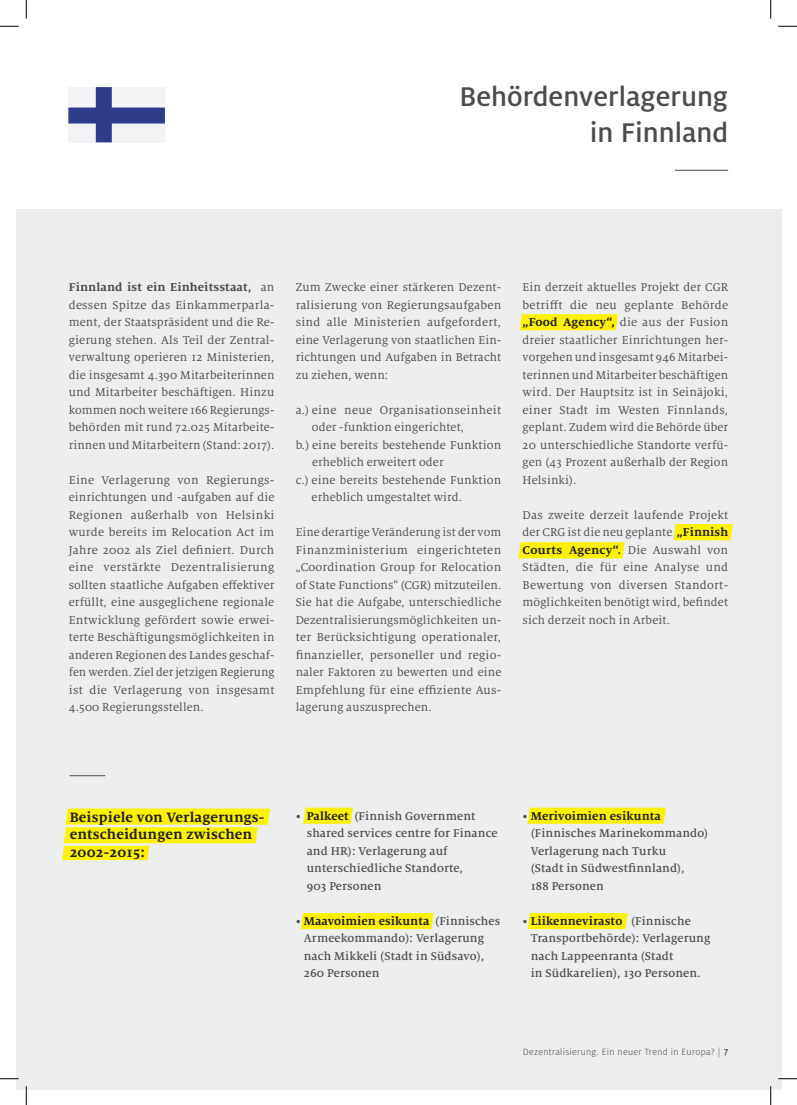
<style>
.page{position:relative;width:797px;height:1105px;background:#fff}
.page>*{position:absolute;margin:0;border:0;box-sizing:border-box;transform-origin:0 0}
.t1{font:500 30px/36px "Milo OT";color:#4b4c4d;text-align:right}
.t2{font:700 15px/17.5px "Milo Serif Pro";letter-spacing:.01em;color:#231f20}
.t3{font:12.5px/17.5px "Milo Serif Pro";letter-spacing:.01em;color:#4b4c4d;text-align:justify}
.t4{font:500 12.5px/17.5px "Milo Serif Pro";letter-spacing:.01em;color:#4b4c4d}
.t5{font:300 10px "Milo OT";letter-spacing:.035em;color:#4b4c4d}
.s1{font-weight:700}
.s2{font-weight:700;color:#231f20}
.s3{font-weight:500}
</style>
<div class="page">
<div style="left:16px;top:209px;width:765px;height:880px;background:#ebedef"></div>
<svg style="left:518px;top:542px;width:107px;height:16px;background:#fef00b"></svg>
<svg style="left:673px;top:524px;width:60px;height:16px"></svg>
<svg style="left:519px;top:314px;width:99px;height:16px;background:#fef00a"></svg>
<svg style="left:62px;top:808px;width:208px;height:52px"></svg>
<svg style="left:527px;top:913px;width:101px;height:16px;background:#fef009"></svg>
<svg style="left:527px;top:808px;width:139px;height:16px;background:#fef009"></svg>
<svg style="left:300px;top:913px;width:134px;height:16px;background:#fef007"></svg>
<svg style="left:303px;top:808px;width:50px;height:16px"></svg>
<hr style="left:675px;top:170px;width:53px;height:1px;background:#4b4c4d">
<hr style="left:70px;top:775px;width:35px;height:1px;background:#4b4c4d">
<svg style="left:68px;top:87px;width:97px;height:55px"></svg>
<svg style="left:0;top:25px;width:19px;height:2px"></svg>
<svg style="left:778px;top:25px;width:19px;height:2px"></svg>
<svg style="left:0;top:1078px;width:19px;height:1px"></svg>
<svg style="left:778px;top:1078px;width:19px;height:1px"></svg>
<svg style="left:25px;top:0;width:2px;height:19px"></svg>
<svg style="left:25px;top:1086px;width:2px;height:19px"></svg>
<svg style="left:770px;top:0;width:1px;height:19px"></svg>
<svg style="left:770px;top:1086px;width:1px;height:19px"></svg>
<h1 class="t1" style="left:459px;top:79px;width:270px">Behördenverlagerung in Finnland</h1>
<p class="t3" style="left:69px;top:279px;width:207px"><span class="s1">Finnland ist ein Einheitsstaat,</span> an dessen Spitze das Einkammerparla&shy;ment, der Staatspräsident und die Re&shy;gierung stehen. Als Teil der Zentral&shy;verwaltung operieren 12 Ministerien, die insgesamt 4.390 Mitarbeiterinnen und Mitarbeiter beschäftigen. Hinzu kommen noch weitere 166 Regierungs&shy;behörden mit rund 72.025 Mitarbeite&shy;rinnen und Mitarbeitern (Stand: 2017).</p>
<p class="t3" style="left:69px;top:471px;width:207px">Eine Verlagerung von Regierungs&shy;einrichtungen und -aufgaben auf die Regionen außerhalb von Helsinki wurde bereits im Relocation Act im Jahre 2002 als Ziel definiert. Durch eine verstärkte Dezentralisierung sollten staatliche Aufgaben effektiver erfüllt, eine ausgeglichene regionale Entwicklung gefördert sowie erwei&shy;terte Beschäftigungsmöglichkeiten in anderen Regionen des Landes geschaf&shy;fen werden. Ziel der jetzigen Regierung ist die Verlagerung von insgesamt 4.500 Regierungsstellen.</p>
<p class="t3" style="left:296px;top:279px;width:207px">Zum Zwecke einer stärkeren Dezent&shy;ralisierung von Regierungsaufgaben sind alle Ministerien aufgefordert, eine Verlagerung von staatlichen Ein&shy;richtungen und Aufgaben in Betracht zu ziehen, wenn:</p>
<p class="t3" style="left:296px;top:401px;width:207px">a.) eine neue Organisationseinheit</p>
<p class="t3" style="left:312px;top:419px;width:154px">oder -funktion eingerichtet,</p>
<p class="t3" style="left:296px;top:436px;width:207px">b.) eine bereits bestehende Funktion</p>
<p class="t3" style="left:312px;top:454px;width:133px">erheblich erweitert oder</p>
<p class="t3" style="left:296px;top:471px;width:207px">c.) eine bereits bestehende Funktion</p>
<p class="t3" style="left:312px;top:489px;width:152px">erheblich umgestaltet wird.</p>
<p class="t3" style="left:296px;top:524px;width:207px">Eine derartige Veränderung ist der vom Finanzministerium eingerichteten „Coordination Group for Relocation of State Functions“ (CGR) mitzuteilen.<br>Sie hat die Aufgabe, unterschiedliche Dezentralisierungsmöglichkeiten un&shy;ter Berücksichtigung operationaler, finanzieller, personeller und regio&shy;naler Faktoren zu bewerten und eine Empfehlung für eine effiziente Aus&shy;lagerung auszusprechen.</p>
<p class="t3" style="left:522px;top:279px;width:207px">Ein derzeit aktuelles Projekt der CGR betrifft die neu geplante Behörde <span class="s2">„Food Agency“,</span> die aus der Fusion dreier staatlicher Einrichtungen her&shy;vorgehen und insgesamt 946 Mitarbei&shy;terinnen und Mitarbeiter beschäftigen wird. Der Hauptsitz ist in Seinäjoki, einer Stadt im Westen Finnlands, geplant. Zudem wird die Behörde über 20 unterschiedliche Standorte verfü&shy;gen (43 Prozent außerhalb der Region Helsinki).</p>
<p class="t3" style="left:522px;top:506px;width:207px">Das zweite derzeit laufende Projekt der CRG ist die neu geplante <span class="s2">„Finnish Courts Agency“</span><span class="s1">.</span> Die Auswahl von Städten, die für eine Analyse und Bewertung von diversen Standort&shy;möglichkeiten benötigt wird, befindet sich derzeit noch in Arbeit.</p>
<p class="t2" style="left:70px;top:808px;width:196px">Beispiele von Verlagerungs&shy;entscheidungen zwischen<br>2002-2015:</p>
<p class="t4" style="left:307px;top:807px;width:192px;text-indent:-11px">• <span class="s2">Palkeet</span> (Finnish Government shared services centre for Finance and HR): Verlagerung auf unterschiedliche Standorte,<br>903 Personen</p>
<p class="t4" style="left:304px;top:912px;width:198px;text-indent:-8px">• <span class="s2">Maavoimien esikunta</span> (Finnisches<br>Armeekommando): Verlagerung nach Mikkeli (Stadt in Südsavo),<br>260 Personen</p>
<p class="t4" style="left:530px;top:807px;width:179px;text-indent:-8px">• <span class="s2">Merivoimien esikunta </span>(Finnisches Marinekommando)<br>Verlagerung nach Turku<br>(Stadt in Südwestfinnland),<br>188 Personen</p>
<p class="t4" style="left:530px;top:912px;width:181px;text-indent:-8px">• <span class="s2">Liikennevirasto</span> (Finnische<br>Transportbehörde): Verlagerung nach Lappeenranta (Stadt<br>in Südkarelien), 130 Personen.</p>
<p class="t5" style="left:523px;top:1046px;width:207px">Dezentralisierung. Ein neuer Trend in Europa? | <span class="s3">7</span></p>
</div>
